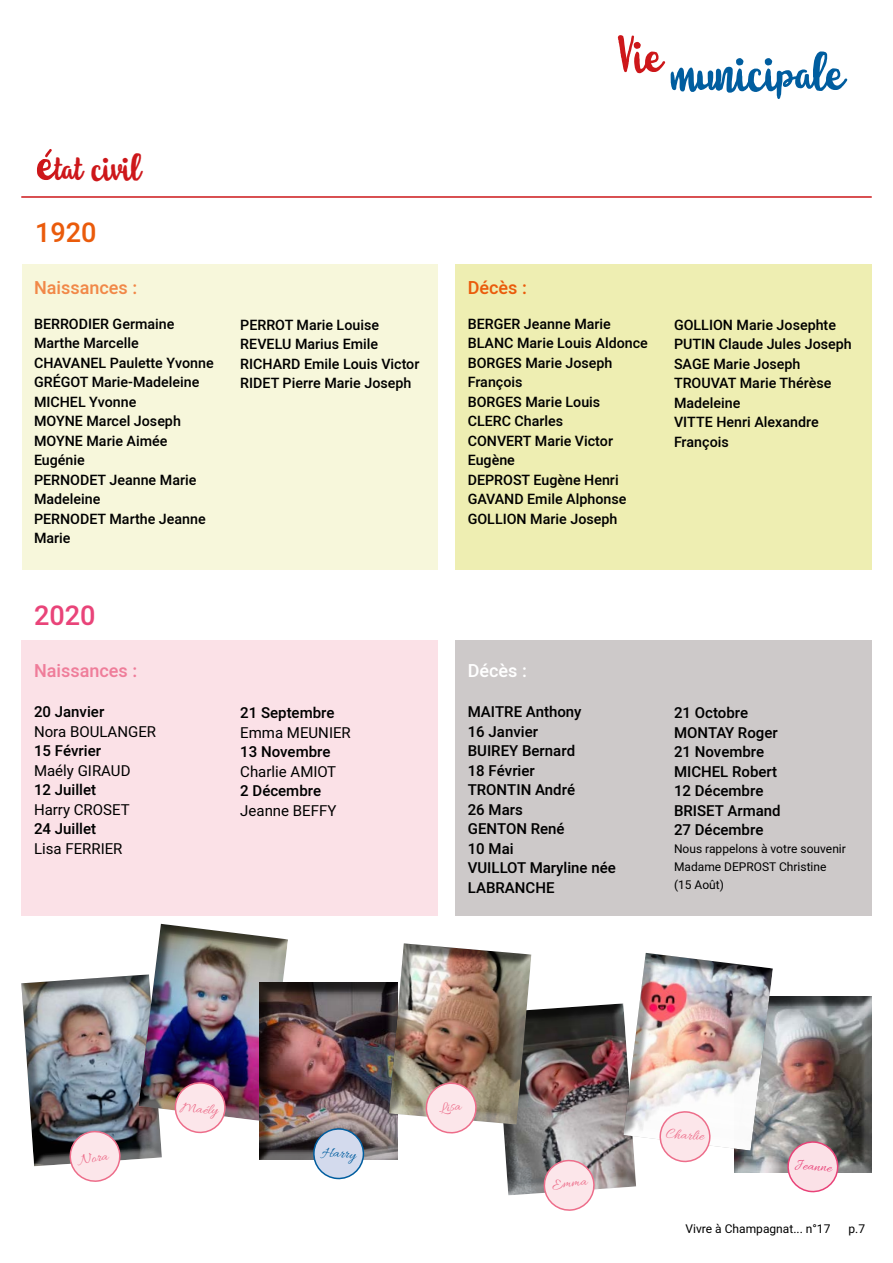
<style>
.page{position:relative;width:893px;height:1263px;background:#fff}
.page>*{position:absolute;margin:0;border:0;box-sizing:border-box;transform-origin:0 0}
.t1{font:54px "Molleat";color:#005d9f}
.t2{font:37.5px "Molleat";color:#cd171a}
.t3{font:500 27px "Heebo";color:#ea5b0b}
.t4{font:500 27px "Heebo";color:#e94479}
.t5{font:500 18px "Heebo";color:#ef7d9a}
.t6{font:500 18px "Heebo";color:#f18848}
.t7{font:500 18px "Heebo";color:#ea5b0b}
.t8{font:500 18px "Heebo";color:#fff}
.t9{font:500 15px/19.5px "Heebo";color:#000}
.t10{font:15px "Heebo";color:#000}
.t11{font:15px "Allura";color:#ed6d8a}
.t12{font:15px "Allura";color:#e94278}
.t13{font:15px "Allura";color:#005d9f}
.t14{font:500 14.25px/19.5px "Heebo";color:#000}
.t15{font:12px/18px "Heebo";color:#000}
.s1{font-size:52.5px}
</style>
<div class="page">
<img style="left:21px;top:915px;width:281px;height:267px">
<div style="left:246px;top:971px;width:163px;height:189px;background:#000;opacity:.75"></div>
<div style="left:720px;top:985px;width:163px;height:188px;background:#000;opacity:.75"></div>
<div style="left:22px;top:265px;width:416px;height:305px;background:#f7f7db"></div>
<div style="left:21px;top:640px;width:417px;height:275px;background:#fbe1e7"></div>
<div style="left:455px;top:265px;width:417px;height:305px;background:#eeeeb2"></div>
<div style="left:455px;top:640px;width:417px;height:275px;background:#cdc9c9"></div>
<hr style="left:21px;top:196px;width:851px;height:2px;background:#cd171a">
<svg style="left:311px;top:1126px;width:55px;height:54px;background:#b7c0d1"></svg>
<img style="left:376px;top:943px;width:464px;height:268px">
<h2 class="t2" style="left:38px;top:146px;width:104px"><span class="s1">é</span>tat civil</h2>
<h3 class="t3" style="left:35px;top:214px;width:63px">1920</h3>
<h1 class="t1" style="left:617px;top:41px;width:230px"><sup>Vie</sup> municipale</h1>
<p class="t7" style="left:468px;top:275px;width:61px">Décès :</p>
<p class="t14" style="left:468px;top:314px;width:182px">BERGER Jeanne Marie<br>BLANC Marie Louis Aldonce<br>BORGES Marie Joseph<br>François<br>BORGES Marie Louis<br>CLERC Charles<br>CONVERT Marie Victor<br>Eugène<br>DEPROST Eugène Henri<br>GAVAND Emile Alphonse<br>GOLLION Marie Joseph</p>
<p class="t6" style="left:34px;top:275px;width:105px">Naissances :</p>
<p class="t14" style="left:34px;top:314px;width:181px">BERRODIER Germaine<br>Marthe Marcelle<br>CHAVANEL Paulette Yvonne<br>GRÉGOT Marie-Madeleine<br>MICHEL Yvonne<br>MOYNE Marcel Joseph<br>MOYNE Marie Aimée<br>Eugénie<br>PERNODET Jeanne Marie<br>Madeleine<br>PERNODET Marthe Jeanne<br>Marie</p>
<p class="t14" style="left:240px;top:315px;width:181px">PERROT Marie Louise<br>REVELU Marius Emile<br>RICHARD Emile Louis Victor<br>RIDET Pierre Marie Joseph</p>
<p class="t14" style="left:674px;top:315px;width:179px">GOLLION Marie Josephte<br>PUTIN Claude Jules Joseph<br>SAGE Marie Joseph<br>TROUVAT Marie Thérèse<br>Madeleine<br>VITTE Henri Alexandre<br>François</p>
<h3 class="t4" style="left:34px;top:597px;width:63px">2020</h3>
<p class="t5" style="left:34px;top:658px;width:105px">Naissances :</p>
<p class="t9" style="left:34px;top:702px;width:72px">20 Janvier</p>
<p class="t10" style="left:34px;top:721px;width:124px">Nora BOULANGER</p>
<p class="t9" style="left:34px;top:741px;width:69px">15 Février</p>
<p class="t10" style="left:34px;top:760px;width:98px">Maély GIRAUD</p>
<p class="t9" style="left:34px;top:780px;width:64px">12 Juillet</p>
<p class="t10" style="left:34px;top:799px;width:97px">Harry CROSET</p>
<p class="t9" style="left:34px;top:819px;width:64px">24 Juillet</p>
<p class="t10" style="left:34px;top:838px;width:90px">Lisa FERRIER</p>
<p class="t9" style="left:240px;top:703px;width:96px">21 Septembre</p>
<p class="t10" style="left:240px;top:722px;width:112px">Emma MEUNIER</p>
<p class="t9" style="left:240px;top:742px;width:92px">13 Novembre</p>
<p class="t10" style="left:240px;top:761px;width:97px">Charlie AMIOT</p>
<p class="t9" style="left:240px;top:781px;width:82px">2 Décembre</p>
<p class="t10" style="left:240px;top:800px;width:98px">Jeanne BEFFY</p>
<p class="t8" style="left:468px;top:658px;width:61px">Décès :</p>
<p class="t9" style="left:468px;top:702px;width:150px">MAITRE Anthony<br>16 Janvier<br>BUIREY Bernard<br>18 Février<br>TRONTIN André<br>26 Mars<br>GENTON René<br>10 Mai<br>VUILLOT Maryline née<br>LABRANCHE</p>
<p class="t9" style="left:674px;top:703px;width:108px">21 Octobre<br>MONTAY Roger<br>21 Novembre<br>MICHEL Robert<br>12 Décembre<br>BRISET Armand<br>27 Décembre</p>
<p class="t15" style="left:674px;top:840px;width:173px">Nous rappelons à votre souvenir<br>Madame DEPROST Christine (15 Août)</p>
<p class="t11" style="left:79px;top:1151px;width:30px;rotate:-7deg">Nora</p>
<p class="t11" style="left:181px;top:1099px;width:39px;rotate:4deg">Maély</p>
<p class="t13" style="left:323px;top:1144px;width:35px;rotate:4deg">Harry</p>
<p class="t11" style="left:438px;top:1100px;width:24px;rotate:-8deg">Lisa</p>
<p class="t11" style="left:551px;top:1177px;width:37px;rotate:-7deg">Emma</p>
<p class="t11" style="left:667px;top:1125px;width:40px;rotate:4deg">Charlie</p>
<p class="t12" style="left:795px;top:1156px;width:39px;rotate:4deg">Jeanne</p>
<p class="t15" style="left:685px;top:1220px;width:146px">Vivre à Champagnat... n°17</p>
<p class="t15" style="left:848px;top:1220px;width:18px">p.7</p>
</div>
